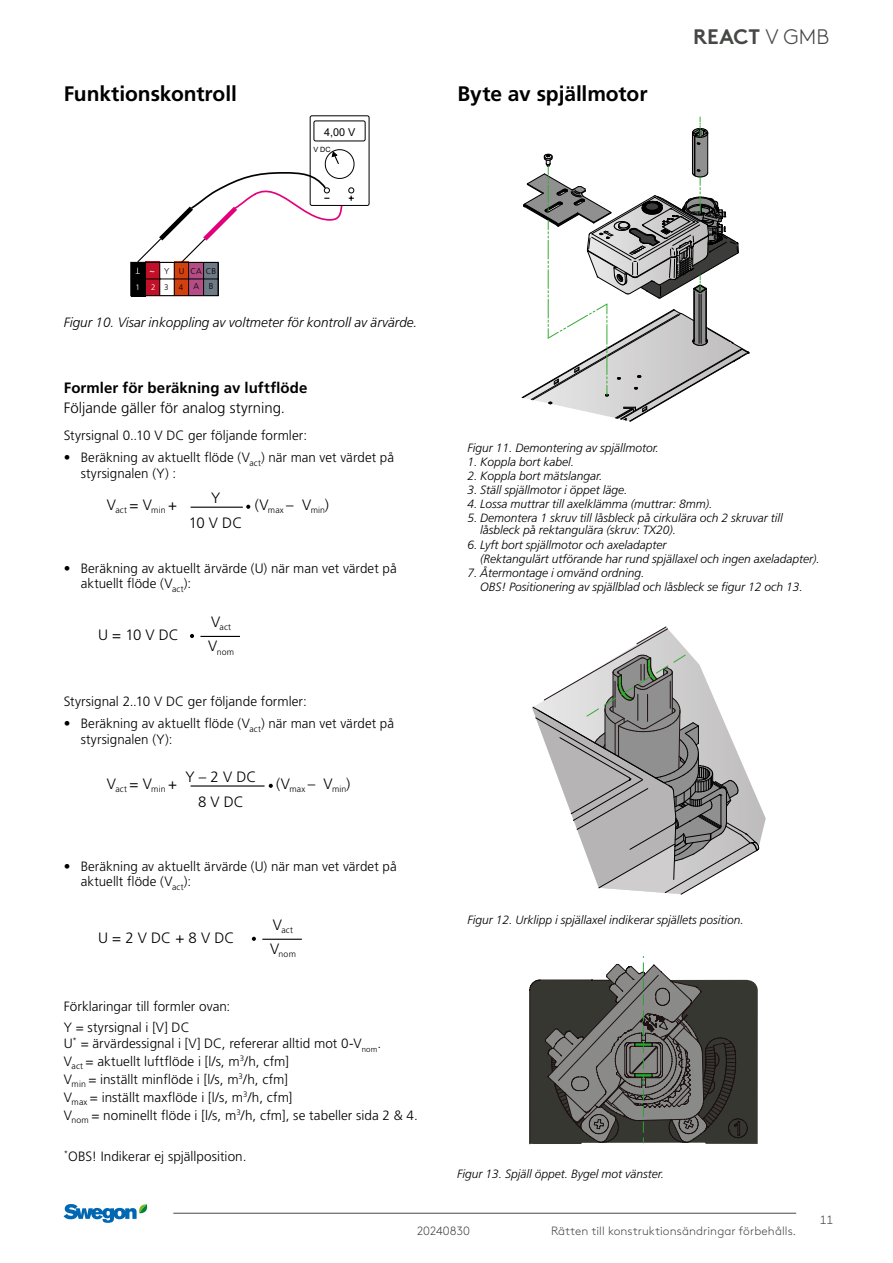
<style>
.page{position:relative;width:893px;height:1263px;background:#fff}
.page>*{position:absolute;margin:0;border:0;box-sizing:border-box;transform-origin:0 0}
.t1{font:700 21px "Frutiger LT Pro";letter-spacing:-.005em;color:#000}
.t2{font:700 21px "Swegon Brown";color:#464846}
.t3{font:300 15px/24.3px "Frutiger LT Pro";color:#000;text-align:center}
.t4{font:700 15px "Frutiger LT Pro";letter-spacing:.005em;color:#000}
.t5{font:300 13.5px/15.5px "Frutiger LT Pro";color:#000}
.t6{font:italic 300 13.5px "Frutiger LT Pro";color:#000}
.t7{font:italic 300 12px/14.1px "Frutiger LT Pro";color:#000}
.t8{font:300 12px "Swegon Brown";letter-spacing:.005em;color:#464846}
.t9{font:300 12px "Swegon Brown";letter-spacing:-.015em;color:#464846}
.t10{font:10.8px "Arial";color:#000}
.t11{font:300 8.7px "Frutiger LT Pro";letter-spacing:.02em;color:#000}
.t12{font:300 8.4px "Frutiger";color:#000}
.t13{font:300 7.95px "Frutiger";color:#fff}
.t14{font:300 7.95px "Frutiger";color:#000}
.t15{font:7.2px "Arial";color:#000}
.s1{font-weight:300}
</style>
<div class="page">
<hr style="left:173px;top:1213px;width:623px;height:1px;background:#464846">
<svg style="left:64px;top:1204px;width:84px;height:19px"></svg>
<div style="left:204px;top:262px;width:14px;height:34px;background:#6e7a86"></div>
<div style="left:189px;top:262px;width:15px;height:33px;background:#b44d86"></div>
<div style="left:174px;top:262px;width:15px;height:34px;background:#d2400d"></div>
<div style="left:145px;top:262px;width:15px;height:34px;background:#c21028"></div>
<div style="left:131px;top:262px;width:14px;height:34px;background:#000"></div>
<div style="left:130px;top:262px;width:89px;height:34px;border:1px solid #000"></div>
<hr style="left:218px;top:263px;width:1px;height:33px;background:#000">
<hr style="left:203px;top:263px;width:1px;height:33px;background:#000">
<hr style="left:188px;top:262px;width:1px;height:33px;background:#000">
<hr style="left:174px;top:262px;width:1px;height:33px;background:#000">
<hr style="left:159px;top:262px;width:1px;height:33px;background:#000">
<hr style="left:145px;top:262px;width:1px;height:33px;background:#000">
<hr style="left:131px;top:279px;width:87px;height:1px;background:#000">
<svg style="left:136px;top:116px;width:233px;height:158px"></svg>
<hr style="left:191px;top:507px;width:52px;height:1px;background:#000">
<svg style="left:246px;top:505px;width:4px;height:4px"></svg>
<hr style="left:200px;top:636px;width:40px;height:1px;background:#000">
<svg style="left:190px;top:634px;width:4px;height:4px"></svg>
<hr style="left:191px;top:785px;width:74px;height:1px;background:#000">
<svg style="left:269px;top:784px;width:4px;height:4px"></svg>
<hr style="left:262px;top:939px;width:40px;height:1px;background:#000">
<svg style="left:252px;top:937px;width:4px;height:4px"></svg>
<svg style="left:532px;top:627px;width:227px;height:268px"></svg>
<svg style="left:522px;top:117px;width:227px;height:304px"></svg>
<svg style="left:529px;top:963px;width:229px;height:181px;background:#63625f"></svg>
<h1 class="t1" style="left:64px;top:81px;width:175px">Funktionskontroll</h1>
<h1 class="t1" style="left:457px;top:81px;width:192px">Byte av spjällmotor</h1>
<p class="t12" style="left:164px;top:266px;width:7px">Y</p>
<p class="t12" style="left:190px;top:266px;width:27px">CA CB</p>
<p class="t12" style="left:179px;top:266px;width:7px">U</p>
<p class="t14" style="left:164px;top:282px;width:6px">3</p>
<p class="t12" style="left:194px;top:282px;width:21px">A B</p>
<p class="t13" style="left:136px;top:282px;width:6px">1</p>
<p class="t13" style="left:151px;top:282px;width:6px">2</p>
<p class="t14" style="left:179px;top:282px;width:6px">4</p>
<p class="t10" style="left:324px;top:125px;width:33px">4,00 V</p>
<p class="t15" style="left:313px;top:144px;width:19px">V DC</p>
<p class="t6" style="left:64px;top:315px;width:355px">Figur 10. Visar inkoppling av voltmeter för kontroll av ärvärde.</p>
<h1 class="t2" style="left:693px;top:20px;width:138px">REACT <span class="s1">V GMB</span></h1>
<p class="t4" style="left:64px;top:379px;width:245px">Formler för beräkning av luftflöde</p>
<p class="t3" style="left:64px;top:396px;width:223px">Följande gäller för analog styrning.</p>
<p class="t5" style="left:64px;top:428px;width:245px">Styrsignal 0..10 V DC ger följande formler:</p>
<p class="t5" style="left:81px;top:450px;width:315px;text-indent:-17px">• Beräkning av aktuellt flöde (V<sub>act</sub>) när man vet värdet på styrsignalen (Y) :</p>
<p class="t3" style="left:189px;top:486px;width:55px">Y<br>10 V DC</p>
<p class="t11" style="left:107px;top:505px;width:72px"><sup>V</sup>act <sup>=</sup> <sup>V</sup>min <sup>+</sup></p>
<p class="t11" style="left:255px;top:505px;width:76px"><sup>(V</sup>max <sup>–</sup> <sup>V</sup>min<sup>)</sup></p>
<p class="t5" style="left:81px;top:560px;width:317px;text-indent:-17px">• Beräkning av aktuellt ärvärde (U) när man vet värdet på aktuellt flöde (V<sub>act</sub>):</p>
<p class="t3" style="left:98px;top:623px;width:82px">U = 10 V DC</p>
<p class="t11" style="left:211px;top:622px;width:22px"><sup>V</sup>act</p>
<p class="t11" style="left:208px;top:647px;width:27px"><sup>V</sup>nom</p>
<p class="t5" style="left:64px;top:694px;width:245px">Styrsignal 2..10 V DC ger följande formler:</p>
<p class="t5" style="left:81px;top:716px;width:315px;text-indent:-17px">• Beräkning av aktuellt flöde (V<sub>act</sub>) när man vet värdet på styrsignalen (Y):</p>
<p class="t3" style="left:186px;top:765px;width:72px">Y – 2 V DC<br>8 V DC</p>
<p class="t11" style="left:107px;top:784px;width:72px"><sup>V</sup>act <sup>=</sup> <sup>V</sup>min <sup>+</sup></p>
<p class="t11" style="left:276px;top:784px;width:76px"><sup>(V</sup>max <sup>–</sup> <sup>V</sup>min<sup>)</sup></p>
<p class="t5" style="left:81px;top:859px;width:317px;text-indent:-17px">• Beräkning av aktuellt ärvärde (U) när man vet värdet på aktuellt flöde (V<sub>act</sub>):</p>
<p class="t3" style="left:98px;top:926px;width:138px">U = 2 V DC + 8 V DC</p>
<p class="t11" style="left:273px;top:925px;width:22px"><sup>V</sup>act</p>
<p class="t11" style="left:270px;top:949px;width:27px"><sup>V</sup>nom</p>
<p class="t5" style="left:64px;top:996px;width:168px;line-height:20.4px">Förklaringar till formler ovan:<br>Y = styrsignal i [V] DC</p>
<p class="t5" style="left:64px;top:1034px;width:356px;line-height:18px">U<sup>*</sup> = ärvärdessignal i [V] DC, refererar alltid mot 0-V<sub>nom</sub>.<br>V<sub>act</sub> = aktuellt luftflöde i [l/s, m<sup>3</sup>/h, cfm]<br>V<sub>min</sub> = inställt minflöde i [l/s, m<sup>3</sup>/h, cfm]<br>V<sub>max</sub> = inställt maxflöde i [l/s, m<sup>3</sup>/h, cfm]<br>V<sub>nom</sub> = nominellt flöde i [l/s, m<sup>3</sup>/h, cfm], se tabeller sida 2 &amp; 4.</p>
<p class="t5" style="left:64px;top:1148px;width:184px"><sup>*</sup>OBS! Indikerar ej spjällposition.</p>
<p class="t7" style="left:467px;top:441px;width:193px">Figur 11. Demontering av spjällmotor.</p>
<p class="t7" style="left:467px;top:455px;width:108px">1. Koppla bort kabel.</p>
<p class="t7" style="left:467px;top:469px;width:136px">2. Koppla bort mätslangar.</p>
<p class="t7" style="left:467px;top:483px;width:162px">3. Ställ spjällmotor i öppet läge.</p>
<p class="t7" style="left:467px;top:497px;width:247px">4. Lossa muttrar till axelklämma (muttrar: 8mm).</p>
<p class="t7" style="left:480px;top:512px;width:304px;line-height:12px;text-indent:-13px">5. Demontera 1 skruv till låsbleck på cirkulära och 2 skruvar till låsbleck på rektangulära (skruv: TX20).</p>
<p class="t7" style="left:480px;top:537px;width:341px;text-indent:-13px">6. Lyft bort spjällmotor och axeladapter<br>(Rektangulärt utförande har rund spjällaxel och ingen axeladapter).</p>
<p class="t7" style="left:480px;top:566px;width:324px;text-indent:-13px">7. Återmontage i omvänd ordning.<br>OBS! Positionering av spjällblad och låsbleck se figur 12 och 13.</p>
<p class="t7" style="left:467px;top:913px;width:278px">Figur 12. Urklipp i spjällaxel indikerar spjällets position.</p>
<p class="t7" style="left:457px;top:1167px;width:208px">Figur 13. Spjäll öppet. Bygel mot vänster.</p>
<p class="t9" style="left:417px;top:1221px;width:55px">20240830</p>
<p class="t8" style="left:551px;top:1221px;width:247px">Rätten till konstruktionsändringar förbehålls.</p>
<p class="t8" style="left:820px;top:1211px;width:15px">11</p>
</div>
